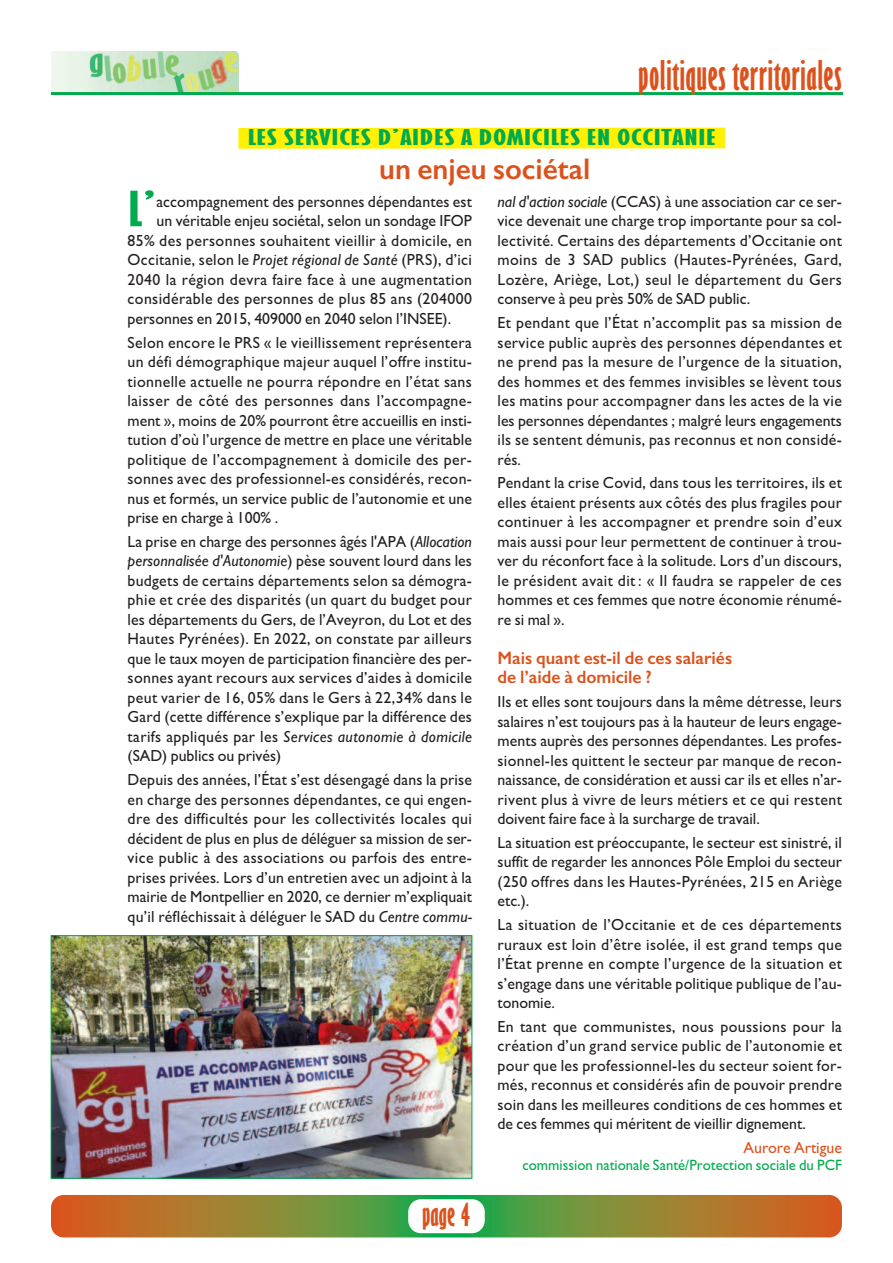
<style>
.page{position:relative;width:893px;height:1263px;background:#fff}
.page>*{position:absolute;margin:0;border:0;box-sizing:border-box;transform-origin:0 0}
.t1{font:700 extra-condensed 53.25px "Giltus D";color:#00ab4d;scale:1.5 1}
.t2{font:700 extra-condensed 45px "Giltus D";letter-spacing:.01em;color:#db521d}
.t3{font:700 extra-condensed 36px "Giltus D";color:#db521d}
.t4{font:600 30px "Gill Sans";color:#db521d}
.t5{font:700 extra-condensed 24px "Giltus D";color:#00ab4d;scale:2 1}
.t6{font:600 18px/19.5px "Gill Sans";color:#db521d}
.t7{font:16.2px/19.5px "Gill Sans";letter-spacing:.01em;color:#231f20;text-align:justify}
.t8{font:16.2px "Gill Sans";color:#db521d}
.t9{font:15px "Gill Sans";color:#00ab4d}
.s1{font-style:italic}
</style>
<div class="page">
<svg style="left:51px;top:1195px;width:791px;height:42px;background:#928334"></svg>
<div style="left:408px;top:1199px;width:77px;height:34px;background:#fff;border-radius:13px"></div>
<img style="left:51px;top:51px;width:187px;height:41px">
<hr style="left:51px;top:92px;width:792px;height:3px;background:#00ab4d">
<img style="left:53px;top:937px;width:417px;height:239px">
<div style="left:51px;top:935px;width:421px;height:243px;border:1px solid #00ab4d"></div>
<div style="left:238px;top:128px;width:487px;height:21px;background:#fff101"></div>
<h2 class="t2" style="left:638px;top:48px;width:205px">politiques territoriales</h2>
<h3 class="t5" style="left:247px;top:123px;width:236px">LES SERVICESD’AIDESADOMICILES ENOCCITANIE</h3>
<h3 class="t4" style="left:379px;top:151px;width:213px">un enjeu sociétal</h3>
<h1 class="t1" style="left:128px;top:177px;width:21px">L’</h1>
<p class="t7" style="left:156px;top:191px;width:317px">accompagnement des personnes dépendantes est</p>
<p class="t7" style="left:156px;top:211px;width:317px">un véritable enjeu sociétal, selon un sondage IFOP</p>
<p class="t7" style="left:128px;top:230px;width:346px">85% des personnes souhaitent vieillir à domicile, en</p>
<p class="t7" style="left:128px;top:250px;width:346px">Occitanie, selon le <span class="s1">Projet régional de Santé</span> (PRS), d’ici</p>
<p class="t7" style="left:128px;top:269px;width:346px">2040 la région devra faire face à une augmentation</p>
<p class="t7" style="left:128px;top:289px;width:346px">considérable des personnes de plus 85 ans (204000</p>
<p class="t7" style="left:128px;top:308px;width:325px">personnes en 2015, 409000 en 2040 selon l’INSEE).</p>
<p class="t7" style="left:128px;top:332px;width:346px">Selon encore le PRS « le vieillissement représentera un défi démographique majeur auquel l’offre institu&shy;tionnelle actuelle ne pourra répondre en l’état sans laisser de côté des personnes dans l’accompagne&shy;ment », moins de 20% pourront être accueillis en insti&shy;tution d’où l’urgence de mettre en place une véritable politique de l’accompagnement à domicile des per&shy;sonnes avec des professionnel-es considérés, recon&shy;nus et formés, un service public de l’autonomie et une prise en charge à 100% .</p>
<p class="t7" style="left:128px;top:531px;width:346px">La prise en charge des personnes âgés l'APA (<span class="s1">Allocation personnalisée d'Autonomie</span>) pèse souvent lourd dans les budgets de certains départements selon sa démogra&shy;phie et crée des disparités (un quart du budget pour les départements du Gers, de l’Aveyron, du Lot et des Hautes Pyrénées). En 2022, on constate par ailleurs que le taux moyen de participation financière des per&shy;sonnes ayant recours aux services d’aides à domicile peut varier de 16, 05% dans le Gers à 22,34% dans le Gard (cette différence s’explique par la différence des tarifs appliqués par les <span class="s1">Services autonomie à domicile </span>(SAD) publics ou privés)</p>
<p class="t7" style="left:128px;top:770px;width:346px">Depuis des années, l’état s’est désengagé dans la prise en charge des personnes dépendantes, ce qui engen&shy;dre des difficultés pour les collectivités locales qui décident de plus en plus de déléguer sa mission de ser&shy;vice public à des associations ou parfois des entre&shy;prises privées. Lors d’un entretien avec un adjoint à la mairie de Montpellier en 2020, ce dernier m’expliquait qu’il réfléchissait à déléguer le SAD du <span class="s1">Centre commu-</span></p>
<h3 class="t3" style="left:422px;top:1193px;width:50px">page4</h3>
<p class="t7" style="left:497px;top:191px;width:346px"><span class="s1">nal d'action sociale</span> (CCAS) à une association car ce ser&shy;vice devenait une charge trop importante pour sa col&shy;lectivité. Certains des départements d’Occitanie ont moins de 3 SAD publics (Hautes-Pyrénées, Gard, Lozère, Ariège, Lot,) seul le département du Gers conserve à peu près 50% de SAD public.</p>
<p class="t7" style="left:497px;top:313px;width:346px">Et pendant que l’état n’accomplit pas sa mission de service public auprès des personnes dépendantes et ne prend pas la mesure de l’urgence de la situation, des hommes et des femmes invisibles se lèvent tous les matins pour accompagner dans les actes de la vie les personnes dépendantes ; malgré leurs engagements ils se sentent démunis, pas reconnus et non considé&shy;rés.</p>
<p class="t7" style="left:497px;top:473px;width:346px">Pendant la crise Covid, dans tous les territoires, ils et elles étaient présents aux côtés des plus fragiles pour continuer à les accompagner et prendre soin d’eux mais aussi pour leur permettent de continuer à trou&shy;ver du réconfort face à la solitude. Lors d’un discours, le président avait dit : « Il faudra se rappeler de ces hommes et ces femmes que notre économie rénumé&shy;re si mal ».</p>
<p class="t6" style="left:497px;top:648px;width:236px">Mais quant est-il de ces salariés de l’aide à domicile ?</p>
<p class="t7" style="left:497px;top:692px;width:346px">Ils et elles sont toujours dans la même détresse, leurs salaires n’est toujours pas à la hauteur de leurs engage&shy;ments auprès des personnes dépendantes. Les profes&shy;sionnel-les quittent le secteur par manque de recon&shy;naissance, de considération et aussi car ils et elles n’ar&shy;rivent plus à vivre de leurs métiers et ce qui restent doivent faire face à la surcharge de travail.</p>
<p class="t7" style="left:497px;top:832px;width:346px">La situation est préoccupante, le secteur est sinistré, il suffit de regarder les annonces Pôle Emploi du secteur (250 offres dans les Hautes-Pyrénées, 215 en Ariège etc.).</p>
<p class="t7" style="left:497px;top:915px;width:346px">La situation de l’Occitanie et de ces départements ruraux est loin d’être isolée, il est grand temps que l’état prenne en compte l’urgence de la situation et s’engage dans une véritable politique publique de l’au&shy;tonomie.</p>
<p class="t7" style="left:497px;top:1016px;width:346px">En tant que communistes, nous poussions pour la création d’un grand service public de l’autonomie et pour que les professionnel-les du secteur soient for&shy;més, reconnus et considérés afin de pouvoir prendre soin dans les meilleures conditions de ces hommes et de ces femmes qui méritent de vieillir dignement.</p>
<p class="t8" style="left:743px;top:1138px;width:100px">Aurore Artigue</p>
<p class="t9" style="left:522px;top:1156px;width:321px">commission nationale Santé/Protection sociale du PCF</p>
</div>
